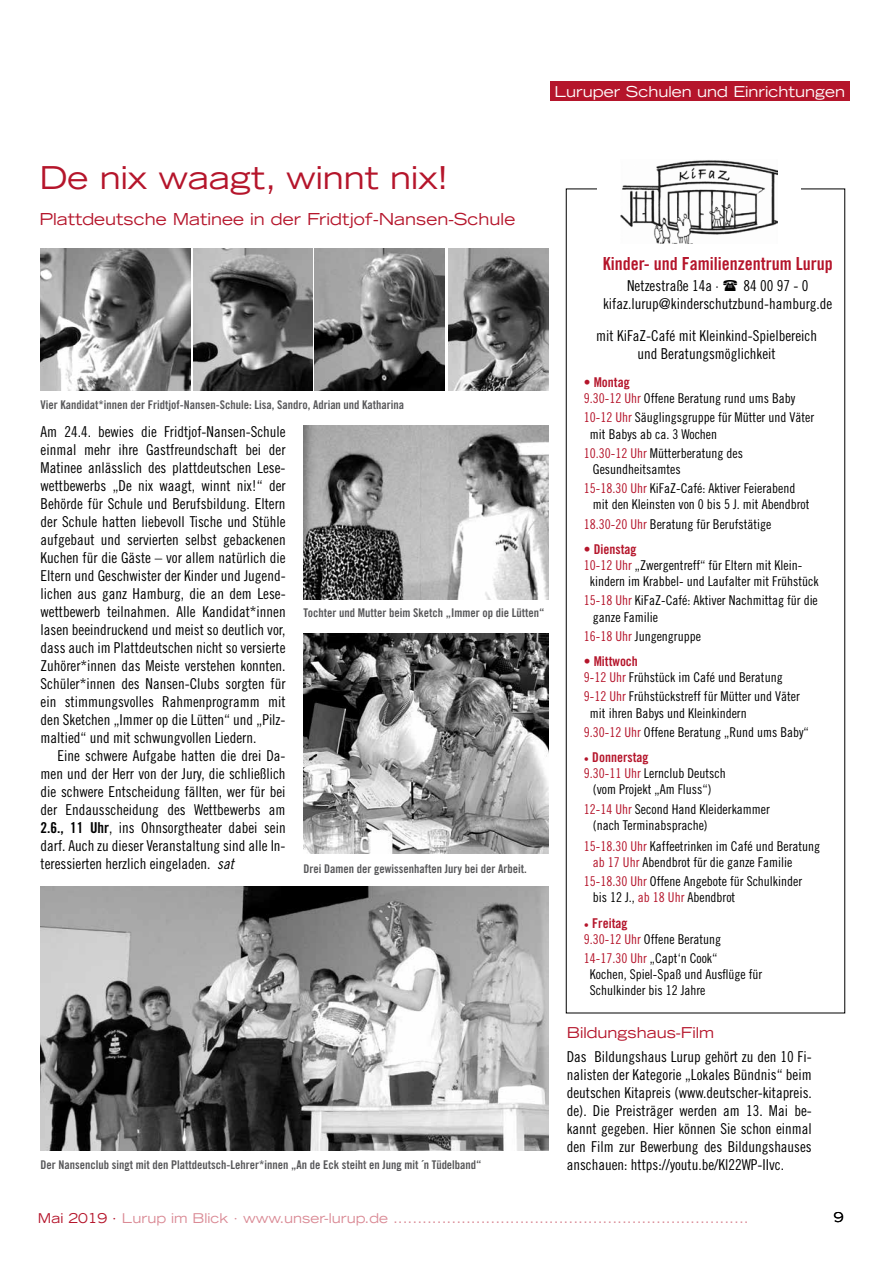
<style>
.page{position:relative;width:893px;height:1263px;background:#fff}
.page>*{position:absolute;margin:0;border:0;box-sizing:border-box;transform-origin:0 0}
.t1{font:expanded 31.5px "Trade Gothic LH";color:#b5152b}
.t2{font:18px "Trade Gothic Bold Cond Twenty";color:#b5152b}
.t3{font:expanded 16.5px "Trade Gothic LH";color:#b5152b}
.t4{font:15px/18px "Trade Gothic Cond Eighteen";color:#000;text-align:justify}
.t5{font:expanded 15px "Trade Gothic LH";color:#fff}
.t6{font:expanded 15px "Trade Gothic LH";color:#b5152b}
.t7{font:13.5px/19.2px "Trade Gothic Cond Eighteen";color:#000}
.t8{font:expanded 13.5px "Trade Gothic LH";color:#da8a95}
.t9{font:13.5px "Trade Gothic Bold Cond Twenty";color:#b5152b}
.t10{font:expanded 13.5px "Trade Gothic LH";color:#000}
.t11{font:12px "Trade Gothic Bold Cond Twenty";color:#58585a}
.s1{font-family:"Trade Gothic Bold Cond Twenty"}
.s2{font-family:"Trade Gothic Cond Eighteen Obl"}
.s3{color:#b5152b}
.s4{font-family:"Trade Gothic Cond Eighteen"}
.s5{font-family:"Minion Pro"}
</style>
<div class="page">
<img style="left:304px;top:426px;width:245px;height:173px">
<div style="left:550px;top:82px;width:299px;height:19px;background:#b5152b"></div>
<img style="left:304px;top:633px;width:245px;height:220px">
<img style="left:41px;top:887px;width:508px;height:264px">
<img style="left:620px;top:160px;width:157px;height:84px">
<img style="left:40px;top:248px;width:150px;height:143px">
<img style="left:315px;top:248px;width:130px;height:143px">
<img style="left:194px;top:248px;width:119px;height:143px">
<img style="left:448px;top:248px;width:101px;height:143px">
<p class="t5" style="left:555px;top:82px;width:292px">Luruper Schulen und Einrichtungen</p>
<h1 class="t1" style="left:39px;top:157px;width:410px">De nix waagt, winnt nix!</h1>
<p class="t3" style="left:39px;top:208px;width:477px">Plattdeutsche Matinee in der Fridtjof-Nansen-Schule</p>
<p class="t11" style="left:41px;top:398px;width:365px">Vier Kandidat*innen der Fridtjof-Nansen-Schule: Lisa, Sandro, Adrian und Katharina</p>
<p class="t4" style="left:41px;top:423px;width:247px">Am 24.4. bewies die Fridtjof-Nansen-Schule einmal mehr ihre Gastfreundschaft bei der Matinee anlässlich des plattdeutschen Lese&shy;wettbewerbs „De nix waagt, winnt nix!“ der Behörde für Schule und Berufsbildung. Eltern der Schule hatten liebevoll Tische und Stühle aufgebaut und servierten selbst gebackenen Kuchen für die Gäste – vor allem natürlich die Eltern und Geschwister der Kinder und Jugend&shy;lichen aus ganz Hamburg, die an dem Lese&shy;wettbewerb teilnahmen. Alle Kandidat*innen lasen beeindruckend und meist so deutlich vor, dass auch im Plattdeutschen nicht so versierte Zuhörer*innen das Meiste verstehen konnten.<br>Schüler*innen des Nansen-Clubs sorgten für ein stimmungsvolles Rahmenprogramm mit den Sketchen „Immer op die Lütten“ und „Pilz&shy;maltied“ und mit schwungvollen Liedern.</p>
<p class="t4" style="left:41px;top:747px;width:247px;text-indent:17px">Eine schwere Aufgabe hatten die drei Da&shy;men und der Herr von der Jury, die schließlich die schwere Entscheidung fällten, wer für bei der Endausscheidung des Wettbewerbs am <span class="s1">2.6., 11 Uhr</span>, ins Ohnsorgtheater dabei sein darf. Auch zu dieser Veranstaltung sind alle In&shy;teressierten herzlich eingeladen. <span class="s2">sat</span></p>
<p class="t11" style="left:304px;top:605px;width:242px">Tochter und Mutter beim Sketch „Immer op die Lütten“</p>
<p class="t11" style="left:304px;top:861px;width:225px">Drei Damen der gewissenhaften Jury bei der Arbeit.</p>
<p class="t11" style="left:41px;top:1158px;width:443px">Der Nansenclub singt mit den Plattdeutsch-Lehrer*innen „An de Eck steiht en Jung mit ´n Tüdelband“</p>
<p class="t2" style="left:603px;top:253px;width:231px">Kinder- und Familienzentrum Lurup</p>
<p class="t4" style="left:627px;top:277px;width:93px">Netzestraße 14a ·</p>
<p class="t4" style="left:603px;top:277px;width:231px;text-indent:140px">84 00 97 - 0 kifaz.lurup@kinderschutzbund-hamburg.de</p>
<p class="t4" style="left:596px;top:326px;width:222px;text-align:center">mit KiFaZ-Café mit Kleinkind-Spielbereich und Beratungsmöglichkeit</p>
<p class="t9" style="left:584px;top:374px;width:47px">• Montag</p>
<p class="t7" style="left:584px;top:389px;width:232px"><span class="s3">9.30-12 Uhr</span> Offene Beratung rund ums Baby<br><span class="s3">10-12 Uhr</span> Säuglingsgruppe für Mütter und Väter</p>
<p class="t7" style="left:584px;top:424px;width:160px;text-indent:6px">mit Babys ab ca. 3 Wochen<br><span class="s3">10.30-12 Uhr</span> Mütterberatung des</p>
<p class="t7" style="left:584px;top:459px;width:213px;text-indent:9px">Gesundheitsamtes<br><span class="s3">15-18.30 Uhr</span> KiFaZ-Café: Aktiver Feierabend</p>
<p class="t7" style="left:584px;top:495px;width:227px;text-indent:9px">mit den Kleinsten von 0 bis 5 J. mit Abendbrot<br><span class="s3">18.30-20 Uhr</span> Beratung für Berufstätige</p>
<p class="t9" style="left:584px;top:541px;width:54px"><span class="s4">•</span> Dienstag</p>
<p class="t7" style="left:590px;top:557px;width:230px;line-height:16.2px;text-indent:-6px"><span class="s3">10-12 Uhr</span> „Zwergentreff“ für Eltern mit Klein&shy;kindern im Krabbel- und Laufalter mit Frühstück</p>
<p class="t7" style="left:593px;top:592px;width:226px;line-height:16.2px;text-indent:-9px"><span class="s3">15-18 Uhr</span> KiFaZ-Café: Aktiver Nachmittag für die ganze Familie</p>
<p class="t7" style="left:584px;top:626px;width:118px"><span class="s3">16-18 Uhr</span> Jungengruppe</p>
<p class="t9" style="left:584px;top:653px;width:55px">• Mittwoch</p>
<p class="t7" style="left:584px;top:668px;width:217px"><span class="s3">9-12 Uhr</span> Frühstück im Café und Beratung<br><span class="s3">9-12 Uhr</span> Frühstückstreff für Mütter und Väter</p>
<p class="t7" style="left:584px;top:703px;width:226px;text-indent:6px">mit ihren Babys und Kleinkindern<br><span class="s3">9.30-12 Uhr</span> Offene Beratung „Rund ums Baby“</p>
<p class="t9" style="left:584px;top:749px;width:66px"><span class="s5">•</span> Donnerstag</p>
<p class="t7" style="left:584px;top:765px;width:143px;line-height:16.2px;text-align:center"><span class="s3">9.30-11 Uhr</span> Lernclub Deutsch (vom Projekt „Am Fluss“)</p>
<p class="t7" style="left:593px;top:800px;width:178px;line-height:16.2px;text-indent:-9px"><span class="s3">12-14 Uhr</span> Second Hand Kleiderkammer (nach Terminabsprache)</p>
<p class="t7" style="left:593px;top:838px;width:229px;line-height:16.2px;text-indent:-9px"><span class="s3">15-18.30 Uhr</span> Kaffeetrinken im Café und Beratung <span class="s3">ab 17 Uhr</span> Abendbrot für die ganze Familie</p>
<p class="t7" style="left:593px;top:873px;width:211px;line-height:16.2px;text-indent:-9px"><span class="s3">15-18.30 Uhr</span> Offene Angebote für Schulkinder bis 12 J., <span class="s3">ab 18 Uhr</span> Abendbrot</p>
<p class="t9" style="left:584px;top:914px;width:45px"><span class="s5">•</span> Freitag</p>
<p class="t7" style="left:584px;top:929px;width:139px"><span class="s3">9.30-12 Uhr</span> Offene Beratung<br><span class="s3">14-17.30 Uhr</span> „Capt‘n Cook“</p>
<p class="t7" style="left:590px;top:966px;width:174px;line-height:16.2px">Kochen, Spiel-Spaß und Ausflüge für<br>Schulkinder bis 12 Jahre</p>
<p class="t6" style="left:567px;top:1022px;width:149px">Bildungshaus-Film</p>
<p class="t4" style="left:567px;top:1047px;width:247px">Das Bildungshaus Lurup gehört zu den 10 Fi&shy;nalisten der Kategorie „Lokales Bündnis“ beim deutschen Kitapreis (www.deutscher-kitapreis. de). Die Preisträger werden am 13. Mai be&shy;kannt gegeben. Hier können Sie schon einmal den Film zur Bewerbung des Bildungshauses anschauen: https://youtu.be/Kl22WP-IIvc.</p>
<p class="t8" style="left:38px;top:1209px;width:361px"><span class="s3">Mai 2019 ·</span> Lurup im Blick · www. unser-lurup. de .........................................................................</p>
<p class="t10" style="left:834px;top:1209px;width:11px">9</p>
</div>
